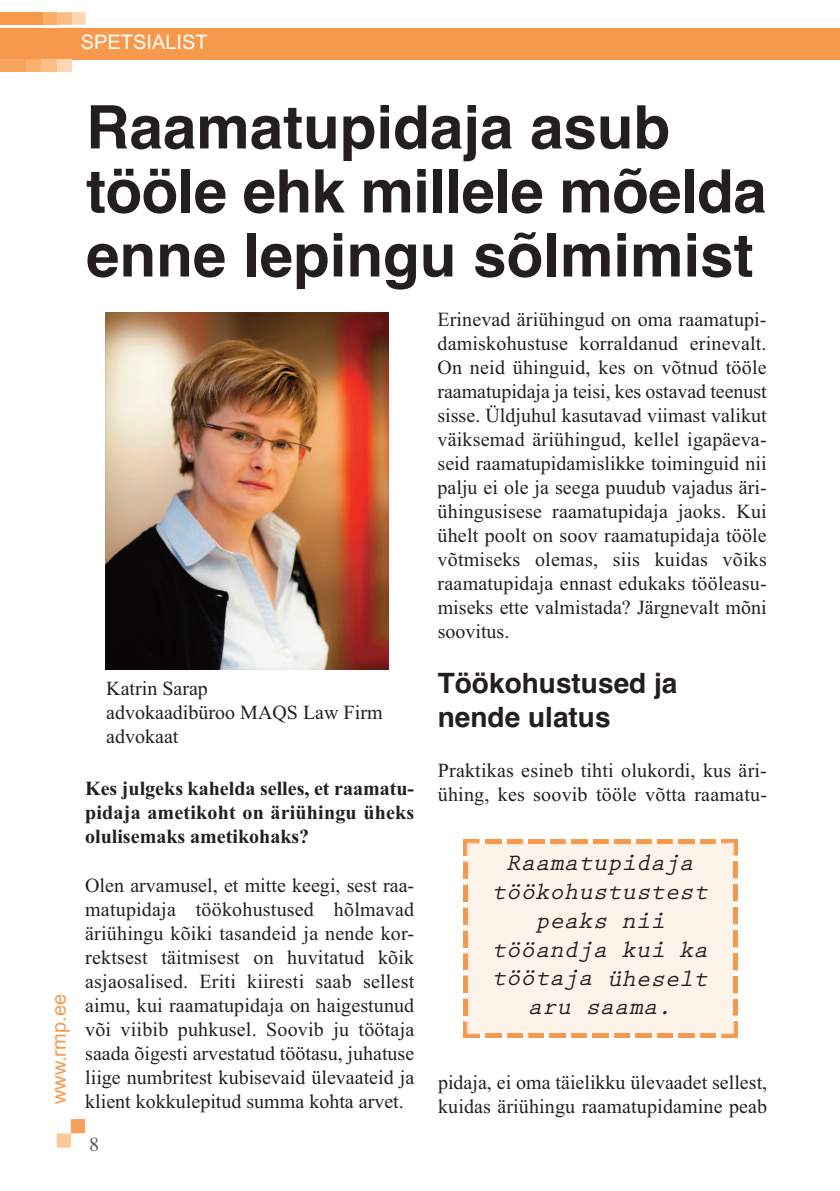
<style>
.page{position:relative;width:840px;height:1191px;background:#fff}
.page>*{position:absolute;margin:0;border:0;box-sizing:border-box;transform-origin:0 0}
.t1{font:700 60px/64px "Helvetica";color:#231f20}
.t2{font:700 28px/33.6px "Helvetica";color:#231f20}
.t3{font:italic 700 24px/28.8px "Prestige Elite Std";color:#231f20;text-align:center}
.t4{font:20px/24px "Times New Roman";color:#231f20}
.t5{font:700 20px/24px "Times New Roman";letter-spacing:.005em;color:#231f20;text-align:justify}
.t6{font:20px "Arial";color:#fff}
.t7{font:20px "Arial";color:#f7994d}
.t8{font:20px "Times New Roman";color:#57585a}
</style>
<div class="page">
<div style="left:0;top:28px;width:839px;height:31px;background:#f7994d"></div>
<div style="left:57px;top:59px;width:15px;height:13px;background:#fdd7b1"></div>
<div style="left:41px;top:59px;width:16px;height:13px;background:#fcbe83"></div>
<svg style="left:57px;top:12px;width:28px;height:13px"></svg>
<div style="left:0;top:12px;width:57px;height:13px;background:#faae69"></div>
<div style="left:0;top:12px;width:42px;height:13px;background:#f7994d"></div>
<div style="left:25px;top:59px;width:16px;height:13px;background:#fab16c"></div>
<div style="left:0;top:59px;width:25px;height:13px;background:#f8a35a"></div>
<div style="left:57px;top:1133px;width:14px;height:14px;background:#fcc997"></div>
<div style="left:71px;top:1119px;width:14px;height:14px;background:#f8a05a"></div>
<img style="left:105px;top:312px;width:283px;height:358px">
<div style="left:467px;top:843px;width:266px;height:191px;background:#fef3e8"></div>
<img style="left:463px;top:839px;width:18px;height:16px">
<img style="left:485px;top:839px;width:232px;height:4px">
<img style="left:721px;top:839px;width:16px;height:22px">
<img style="left:733px;top:861px;width:4px;height:161px">
<img style="left:715px;top:1022px;width:22px;height:16px">
<img style="left:479px;top:1033px;width:236px;height:5px">
<img style="left:463px;top:1015px;width:16px;height:22px">
<img style="left:463px;top:855px;width:4px;height:160px">
<p class="t6" style="left:81px;top:30px;width:128px">SPETSIALIST</p>
<p class="t7" style="left:47px;top:1104px;width:112px;rotate:-90deg">www.rmp.ee</p>
<h1 class="t1" style="left:86px;top:96px;width:681px">Raamatupidaja asub tööle ehk millele mõelda enne lepingu sõlmimist</h1>
<p class="t4" style="left:106px;top:676px;width:278px">Katrin Sarap<br>advokaadibüroo MAQS Law Firm advokaat</p>
<p class="t5" style="left:85px;top:776px;width:330px">Kes julgeks kahelda selles, et raamatu&shy;pidaja ametikoht on äriühingu üheks olulisemaks ametikohaks?</p>
<p class="t4" style="left:85px;top:872px;width:330px;text-align:justify">Olen arvamusel, et mitte keegi, sest raa&shy;matupidaja töökohustused hõlmavad äriühingu kõiki tasandeid ja nende kor&shy;rektsest täitmisest on huvitatud kõik asjaosalised. Eriti kiiresti saab sellest aimu, kui raamatupidaja on haigestunud või viibib puhkusel. Soovib ju töötaja saada õigesti arvestatud töötasu, juhatuse liige numbritest kubisevaid ülevaateid ja klient kokkulepitud summa kohta arvet.</p>
<p class="t8" style="left:89px;top:1132px;width:11px">8</p>
<p class="t4" style="left:437px;top:307px;width:331px;text-align:justify">Erinevad äriühingud on oma raamatupi&shy;damiskohustuse korraldanud erinevalt.<br>On neid ühinguid, kes on võtnud tööle raamatupidaja ja teisi, kes ostavad teenust sisse. Üldjuhul kasutavad viimast valikut väiksemad äriühingud, kellel igapäeva&shy;seid raamatupidamislikke toiminguid nii palju ei ole ja seega puudub vajadus äri&shy;ühingusisese raamatupidaja jaoks. Kui ühelt poolt on soov raamatupidaja tööle võtmiseks olemas, siis kuidas võiks raamatupidaja ennast edukaks tööleasu&shy;miseks ette valmistada? Järgnevalt mõni soovitus.</p>
<h2 class="t2" style="left:437px;top:666px;width:241px">Töökohustused ja nende ulatus</h2>
<p class="t4" style="left:437px;top:758px;width:330px">Praktikas esineb tihti olukordi, kus äri&shy;ühing, kes soovib tööle võtta raamatu-</p>
<p class="t3" style="left:491px;top:849px;width:223px">Raamatupidaja töökohustustest peaks nii tööandja kui ka töötaja üheselt aru saama.</p>
<p class="t4" style="left:438px;top:1070px;width:330px">pidaja, ei oma täielikku ülevaadet sellest, kuidas äriühingu raamatupidamine peab</p>
</div>
